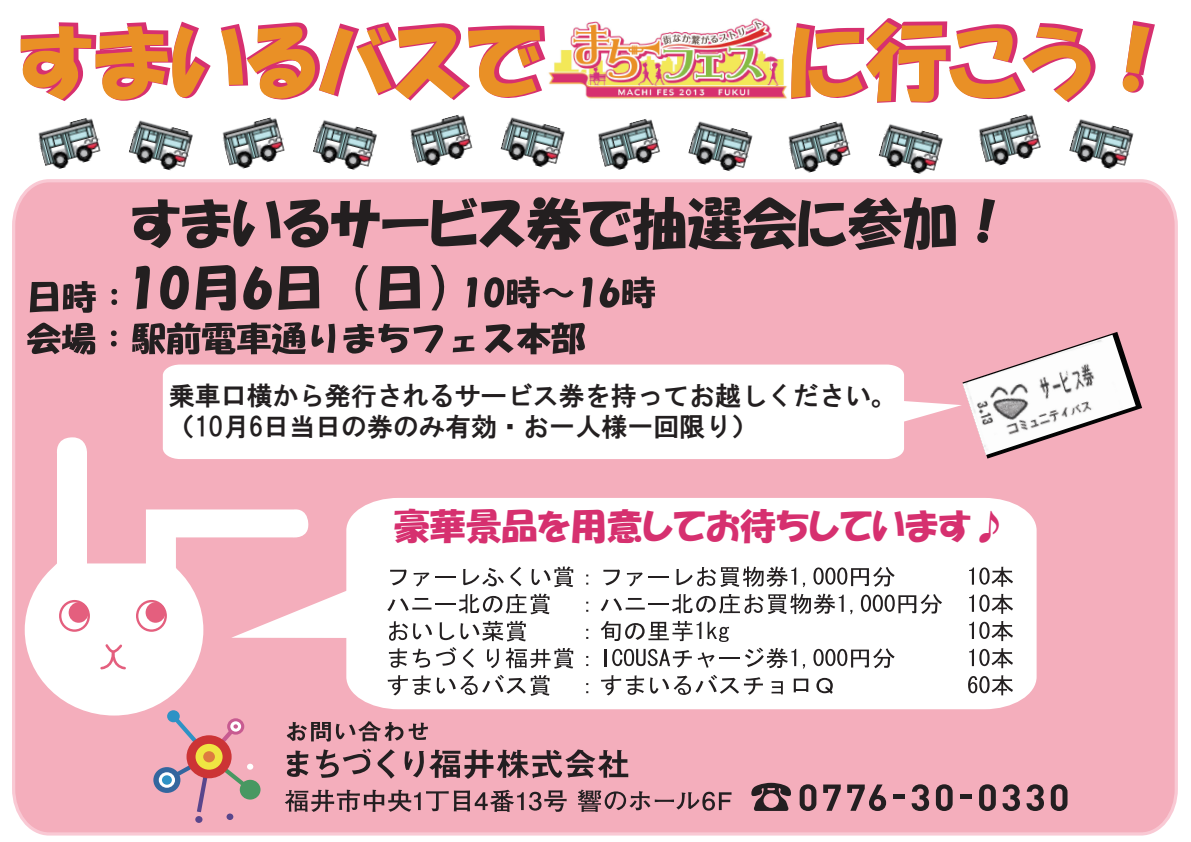
<style>
.page{position:relative;width:1191px;height:842px;background:#fff}
.page>*{position:absolute;margin:0;border:0;box-sizing:border-box;transform-origin:0 0}
.t1{font:55px "HGP Soei Kakupoptai";color:#231f20}
.t2{font:36px "HGP Soei Kakupoptai";color:#d6306f}
.t3{font:26px/31.2px "HGS Gothic E";color:#231f20}
</style>
<div class="page">
<div style="left:12px;top:179px;width:1166px;height:657px;background:#f4aebc"></div>
<div style="left:226px;top:813px;width:7px;height:7px;background:#59468c;border-radius:50%"></div>
<div style="left:240px;top:780px;width:20px;height:19px;background:#489862;border-radius:50%"></div>
<div style="left:227px;top:718px;width:17px;height:17px;background:#c85b91;border-radius:50%"></div>
<svg style="left:167px;top:715px;width:35px;height:33px"></svg>
<svg style="left:161px;top:759px;width:50px;height:58px;background:#e3a4b7"></svg>
<svg style="left:217px;top:762px;width:39px;height:33px"></svg>
<div style="left:186px;top:735px;width:46px;height:43px;background:#cc3435;border-radius:50%"></div>
<div style="left:195px;top:744px;width:28px;height:26px;background:#efe642;border-radius:50%"></div>
<div style="left:203px;top:751px;width:12px;height:11px;background:#dd7b40;border-radius:50%"></div>
<div style="left:153px;top:767px;width:27px;height:26px;background:#33669e;border-radius:50%"></div>
<svg style="left:159px;top:772px;width:16px;height:16px"></svg>
<div style="left:162px;top:775px;width:10px;height:10px;background:#2e92c5;border-radius:50%"></div>
<div style="left:195px;top:816px;width:7px;height:7px;background:#59468c;border-radius:50%"></div>
<div style="left:167px;top:710px;width:13px;height:12px;background:#2e92c5;border-radius:50%"></div>
<svg style="left:215px;top:720px;width:27px;height:29px"></svg>
<svg style="left:287px;top:750px;width:21px;height:27px"></svg>
<svg style="left:316px;top:748px;width:55px;height:30px;background:#bc8792"></svg>
<svg style="left:377px;top:749px;width:18px;height:30px"></svg>
<svg style="left:404px;top:749px;width:224px;height:30px;background:#a0757e"></svg>
<svg style="left:285px;top:790px;width:281px;height:22px;background:#af7e88"></svg>
<svg style="left:578px;top:789px;width:153px;height:23px;background:#bc8893"></svg>
<svg style="left:751px;top:783px;width:40px;height:28px"></svg>
<svg style="left:799px;top:784px;width:17px;height:27px"></svg>
<svg style="left:823px;top:784px;width:17px;height:27px"></svg>
<svg style="left:847px;top:784px;width:39px;height:27px"></svg>
<div style="left:893px;top:794px;width:12px;height:5px;background:#231f21"></div>
<svg style="left:911px;top:784px;width:18px;height:27px"></svg>
<svg style="left:936px;top:784px;width:16px;height:27px"></svg>
<div style="left:960px;top:794px;width:11px;height:5px;background:#231f21"></div>
<svg style="left:979px;top:784px;width:16px;height:27px"></svg>
<svg style="left:1002px;top:784px;width:18px;height:27px"></svg>
<svg style="left:1026px;top:784px;width:18px;height:27px"></svg>
<svg style="left:1050px;top:784px;width:17px;height:27px"></svg>
<svg style="left:287px;top:721px;width:116px;height:20px;background:#ab7c85"></svg>
<svg style="left:409px;top:722px;width:19px;height:18px"></svg>
<svg style="left:30px;top:281px;width:66px;height:32px;background:#78595f"></svg>
<svg style="left:111px;top:289px;width:6px;height:16px"></svg>
<svg style="left:135px;top:265px;width:15px;height:44px"></svg>
<svg style="left:160px;top:265px;width:29px;height:45px"></svg>
<svg style="left:195px;top:265px;width:41px;height:46px;background:#664c52"></svg>
<svg style="left:243px;top:266px;width:29px;height:44px"></svg>
<svg style="left:278px;top:266px;width:41px;height:44px;background:#654c51"></svg>
<svg style="left:355px;top:265px;width:13px;height:46px"></svg>
<svg style="left:379px;top:266px;width:41px;height:44px;background:#654c51"></svg>
<svg style="left:430px;top:265px;width:15px;height:46px"></svg>
<svg style="left:467px;top:277px;width:10px;height:30px"></svg>
<svg style="left:484px;top:277px;width:90px;height:31px;background:#9d727b"></svg>
<svg style="left:582px;top:277px;width:10px;height:30px"></svg>
<svg style="left:599px;top:277px;width:56px;height:31px;background:#7b5b62"></svg>
<svg style="left:27px;top:323px;width:68px;height:32px;background:#75575d"></svg>
<svg style="left:111px;top:330px;width:6px;height:16px"></svg>
<svg style="left:132px;top:322px;width:203px;height:33px;background:#7c5c63"></svg>
<svg style="left:343px;top:324px;width:100px;height:30px;background:#9a7079"></svg>
<svg style="left:453px;top:336px;width:21px;height:16px"></svg>
<svg style="left:484px;top:322px;width:101px;height:32px;background:#856269"></svg>
<img style="left:545px;top:18px;width:242px;height:81px">
<svg style="left:21px;top:22px;width:524px;height:79px"></svg>
<svg style="left:791px;top:18px;width:304px;height:85px"></svg>
<svg style="left:1122px;top:21px;width:33px;height:72px"></svg>
<img style="left:38px;top:118px;width:63px;height:51px">
<img style="left:129px;top:120px;width:64px;height:51px">
<img style="left:222px;top:117px;width:63px;height:52px">
<img style="left:313px;top:120px;width:64px;height:50px">
<img style="left:410px;top:115px;width:63px;height:51px">
<img style="left:500px;top:117px;width:65px;height:50px">
<img style="left:598px;top:119px;width:62px;height:51px">
<img style="left:688px;top:121px;width:65px;height:50px">
<img style="left:788px;top:121px;width:63px;height:52px">
<img style="left:878px;top:124px;width:65px;height:50px">
<img style="left:979px;top:114px;width:62px;height:52px">
<svg style="left:25px;top:437px;width:284px;height:278px;fill:#f4aebc"></svg>
<svg style="left:99px;top:643px;width:29px;height:28px"></svg>
<div style="left:59px;top:600px;width:31px;height:32px;border:2px solid #e45f7e;border-radius:50%"></div>
<div style="left:69px;top:602px;width:19px;height:21px;background:#e45f7e;border-radius:50%"></div>
<div style="left:136px;top:600px;width:31px;height:32px;border:2px solid #e45f7e;border-radius:50%"></div>
<div style="left:146px;top:602px;width:19px;height:21px;background:#e45f7e;border-radius:50%"></div>
<svg style="left:346px;top:498px;width:690px;height:211px"></svg>
<hr style="left:435px;top:576px;width:20px;height:2px;background:#231f20">
<svg style="left:463px;top:568px;width:41px;height:18px"></svg>
<svg style="left:510px;top:567px;width:11px;height:19px"></svg>
<svg style="left:531px;top:566px;width:42px;height:21px"></svg>
<svg style="left:603px;top:569px;width:17px;height:16px"></svg>
<svg style="left:627px;top:572px;width:16px;height:14px"></svg>
<hr style="left:648px;top:576px;width:21px;height:2px;background:#231f20">
<svg style="left:676px;top:566px;width:120px;height:21px"></svg>
<svg style="left:813px;top:567px;width:81px;height:20px"></svg>
<svg style="left:969px;top:567px;width:44px;height:20px"></svg>
<hr style="left:435px;top:603px;width:20px;height:2px;background:#231f20">
<svg style="left:459px;top:594px;width:90px;height:20px"></svg>
<svg style="left:600px;top:598px;width:45px;height:13px"></svg>
<hr style="left:648px;top:603px;width:21px;height:2px;background:#231f20">
<svg style="left:672px;top:594px;width:171px;height:20px"></svg>
<svg style="left:861px;top:594px;width:81px;height:20px"></svg>
<svg style="left:969px;top:594px;width:44px;height:20px"></svg>
<svg style="left:231px;top:569px;width:201px;height:72px"></svg>
<svg style="left:440px;top:622px;width:14px;height:18px"></svg>
<svg style="left:460px;top:621px;width:66px;height:20px"></svg>
<svg style="left:601px;top:621px;width:100px;height:20px"></svg>
<svg style="left:707px;top:622px;width:22px;height:20px"></svg>
<svg style="left:969px;top:621px;width:44px;height:20px"></svg>
<svg style="left:389px;top:648px;width:18px;height:20px"></svg>
<svg style="left:413px;top:648px;width:17px;height:20px"></svg>
<svg style="left:436px;top:647px;width:20px;height:19px"></svg>
<svg style="left:463px;top:648px;width:11px;height:20px"></svg>
<svg style="left:487px;top:649px;width:12px;height:19px"></svg>
<svg style="left:505px;top:648px;width:68px;height:21px"></svg>
<svg style="left:604px;top:649px;width:2px;height:17px"></svg>
<svg style="left:612px;top:649px;width:102px;height:19px"></svg>
<hr style="left:719px;top:657px;width:21px;height:2px;background:#231f20">
<svg style="left:745px;top:648px;width:51px;height:20px"></svg>
<svg style="left:813px;top:648px;width:81px;height:20px"></svg>
<svg style="left:969px;top:648px;width:44px;height:20px"></svg>
<svg style="left:387px;top:675px;width:44px;height:20px"></svg>
<svg style="left:437px;top:675px;width:112px;height:21px"></svg>
<svg style="left:601px;top:675px;width:43px;height:20px"></svg>
<svg style="left:650px;top:675px;width:113px;height:20px"></svg>
<svg style="left:771px;top:681px;width:12px;height:13px"></svg>
<svg style="left:793px;top:679px;width:15px;height:13px"></svg>
<svg style="left:816px;top:678px;width:17px;height:16px"></svg>
<svg style="left:968px;top:675px;width:45px;height:20px"></svg>
<svg style="left:163px;top:365px;width:644px;height:94px"></svg>
<svg style="left:807px;top:332px;width:335px;height:127px"></svg>
<img style="left:1069px;top:119px;width:65px;height:50px">
<h1 class="t1" style="left:131px;top:195px;width:883px">すまいるサービス券で抽選会に参加！</h1>
<p class="t3" style="left:169px;top:379px;width:730px">乗車口横から発行されるサービス券を持ってお越しください。（10月6日当日の券のみ有効・お一人様一回限り）</p>
<h2 class="t2" style="left:394px;top:507px;width:615px">豪華景品を用意してお待ちしています♪</h2>
</div>
